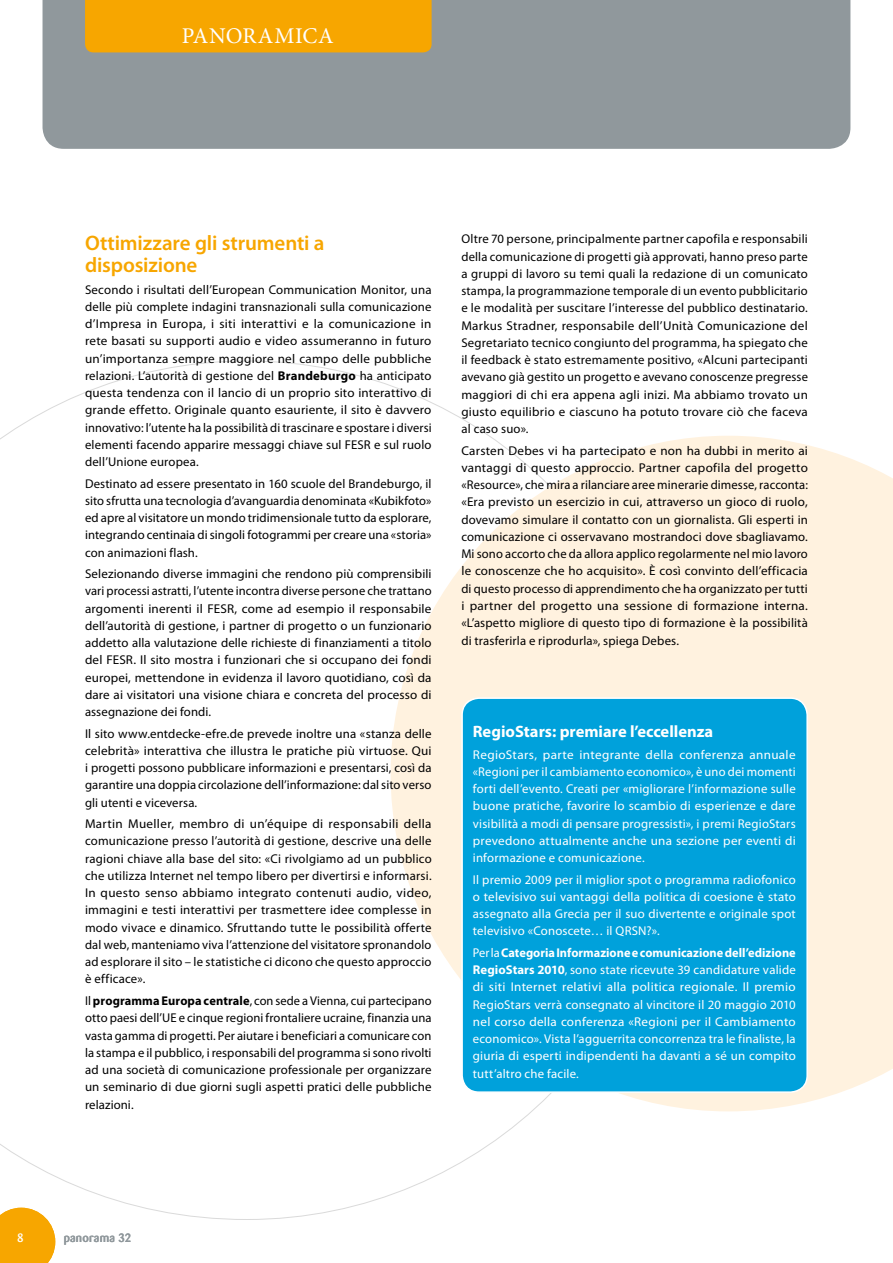
<style>
.page{position:relative;width:893px;height:1263px;background:#fff}
.page>*{position:absolute;margin:0;border:0;box-sizing:border-box;transform-origin:0 0}
.t1{font:22.5px "Minion Pro";letter-spacing:.035em;color:#fff}
.t2{font:600 21px/22.5px "Myriad Pro";letter-spacing:-.005em;color:#f7a600}
.t3{font:700 16.5px "Myriad Pro";color:#fff}
.t4{font:12.75px/17.2px "Myriad Pro";letter-spacing:.01em;color:#000;text-align:justify}
.t5{font:12.75px/17.2px "Myriad Pro";letter-spacing:.015em;color:#fff;text-align:justify}
.t6{font:500 12px "Barmeno";letter-spacing:.02em;color:#90989c}
.t7{font:500 12px "Barmeno";color:#fff}
.s1{font-weight:700}
</style>
<div class="page">
<svg style="left:391px;top:436px;width:502px;height:675px;fill:#fff2df"></svg>
<div style="left:43px;top:0;width:807px;height:149px;background:#90989c"></div>
<div style="left:85px;top:0;width:347px;height:52px;background:#f7a600"></div>
<svg style="left:0;top:1208px;width:55px;height:55px;background:#f7af1a"></svg>
<div style="left:462px;top:698px;width:345px;height:394px;background:#00a1db;border-radius:17px"></div>
<div style="left:461px;top:697px;width:347px;height:396px;border:1px solid #fff;border-radius:17px"></div>
<h1 class="t1" style="left:182px;top:20px;width:153px">PANORAMICA</h1>
<h2 class="t2" style="left:85px;top:232px;width:241px">Ottimizzare gli strumenti a disposizione</h2>
<p class="t4" style="left:85px;top:281px;width:348px">Secondo i risultati dell’European Communication Monitor, una delle più complete indagini transnazionali sulla comunicazione d’Impresa in Europa, i siti interattivi e la comunicazione in rete basati su supporti audio e video assumeranno in futuro un’importanza sempre maggiore nel campo delle pubbliche relazioni. L’autorità di gestione del <span class="s1">Brandeburgo</span> ha anticipato questa tendenza con il lancio di un proprio sito interattivo di grande effetto. Originale quanto esauriente, il sito è davvero innovativo: l’utente ha la possibilità di trascinare e spostare i diversi elementi facendo apparire messaggi chiave sul FESR e sul ruolo dell’Unione europea.</p>
<p class="t4" style="left:85px;top:475px;width:348px">Destinato ad essere presentato in 160 scuole del Brandeburgo, il sito sfrutta una tecnologia d’avanguardia denominata «Kubikfoto» ed apre al visitatore un mondo tridimensionale tutto da esplorare, integrando centinaia di singoli fotogrammi per creare una «storia» con animazioni flash.</p>
<p class="t4" style="left:85px;top:565px;width:348px">Selezionando diverse immagini che rendono più comprensibili vari processi astratti, l’utente incontra diverse persone che trattano argomenti inerenti il FESR, come ad esempio il responsabile dell’autorità di gestione, i partner di progetto o un funzionario addetto alla valutazione delle richieste di finanziamenti a titolo del FESR. Il sito mostra i funzionari che si occupano dei fondi europei, mettendone in evidenza il lavoro quotidiano, così da dare ai visitatori una visione chiara e concreta del processo di assegnazione dei fondi.</p>
<p class="t4" style="left:85px;top:725px;width:348px">Il sito www.entdecke-efre.de prevede inoltre una «stanza delle celebrità» interattiva che illustra le pratiche più virtuose. Qui i progetti possono pubblicare informazioni e presentarsi, così da garantire una doppia circolazione dell’informazione: dal sito verso gli utenti e viceversa.</p>
<p class="t4" style="left:85px;top:815px;width:348px">Martin Mueller, membro di un’équipe di responsabili della comunicazione presso l’autorità di gestione, descrive una delle ragioni chiave alla base del sito: «Ci rivolgiamo ad un pubblico che utilizza Internet nel tempo libero per divertirsi e informarsi.<br>In questo senso abbiamo integrato contenuti audio, video, immagini e testi interattivi per trasmettere idee complesse in modo vivace e dinamico. Sfruttando tutte le possibilità offerte dal web, manteniamo viva l’attenzione del visitatore spronandolo ad esplorare il sito – le statistiche ci dicono che questo approccio è efficace».</p>
<p class="t4" style="left:85px;top:992px;width:348px">Il <span class="s1">programma Europa centrale</span>, con sede a Vienna, cui partecipano otto paesi dell’UE e cinque regioni frontaliere ucraine, finanzia una vasta gamma di progetti. Per aiutare i beneficiari a comunicare con la stampa e il pubblico, i responsabili del programma si sono rivolti ad una società di comunicazione professionale per organizzare un seminario di due giorni sugli aspetti pratici delle pubbliche relazioni.</p>
<p class="t4" style="left:461px;top:231px;width:348px">Oltre 70 persone, principalmente partner capofila e responsabili della comunicazione di progetti già approvati, hanno preso parte a gruppi di lavoro su temi quali la redazione di un comunicato stampa, la programmazione temporale di un evento pubblicitario e le modalità per suscitare l’interesse del pubblico destinatario.<br>Markus Stradner, responsabile dell’Unità Comunicazione del Segretariato tecnico congiunto del programma, ha spiegato che il feedback è stato estremamente positivo, «Alcuni partecipanti avevano già gestito un progetto e avevano conoscenze pregresse maggiori di chi era appena agli inizi. Ma abbiamo trovato un giusto equilibrio e ciascuno ha potuto trovare ciò che faceva al caso suo».</p>
<p class="t4" style="left:461px;top:442px;width:348px">Carsten Debes vi ha partecipato e non ha dubbi in merito ai vantaggi di questo approccio. Partner capofila del progetto «Resource», che mira a rilanciare aree minerarie dimesse, racconta: «Era previsto un esercizio in cui, attraverso un gioco di ruolo, dovevamo simulare il contatto con un giornalista. Gli esperti in comunicazione ci osservavano mostrandoci dove sbagliavamo.<br>Mi sono accorto che da allora applico regolarmente nel mio lavoro le conoscenze che ho acquisito». È così convinto dell’efficacia di questo processo di apprendimento che ha organizzato per tutti i partner del progetto una sessione di formazione interna. «L’aspetto migliore di questo tipo di formazione è la possibilità di trasferirla e riprodurla», spiega Debes.</p>
<p class="t3" style="left:473px;top:722px;width:242px">RegioStars: premiare l’eccellenza</p>
<p class="t5" style="left:473px;top:746px;width:324px">RegioStars, parte integrante della conferenza annuale «Regioni per il cambiamento economico», è uno dei momenti forti dell’evento. Creati per «migliorare l’informazione sulle buone pratiche, favorire lo scambio di esperienze e dare visibilità a modi di pensare progressisti», i premi RegioStars prevedono attualmente anche una sezione per eventi di informazione e comunicazione.</p>
<p class="t5" style="left:473px;top:871px;width:324px">Il premio 2009 per il miglior spot o programma radiofonico o televisivo sui vantaggi della politica di coesione è stato assegnato alla Grecia per il suo divertente e originale spot televisivo «Conoscete… il QRSN?».</p>
<p class="t5" style="left:473px;top:944px;width:324px">Per la <span class="s1">Categoria Informazione e comunicazione dell’edizione RegioStars 2010</span>, sono state ricevute 39 candidature valide di siti Internet relativi alla politica regionale. Il premio RegioStars verrà consegnato al vincitore il 20 maggio 2010 nel corso della conferenza «Regioni per il Cambiamento economico». Vista l’agguerrita concorrenza tra le finaliste, la giuria di esperti indipendenti ha davanti a sé un compito tutt’altro che facile.</p>
<p class="t7" style="left:17px;top:1231px;width:8px">8</p>
<p class="t6" style="left:64px;top:1230px;width:69px">panorama 32</p>
</div>
